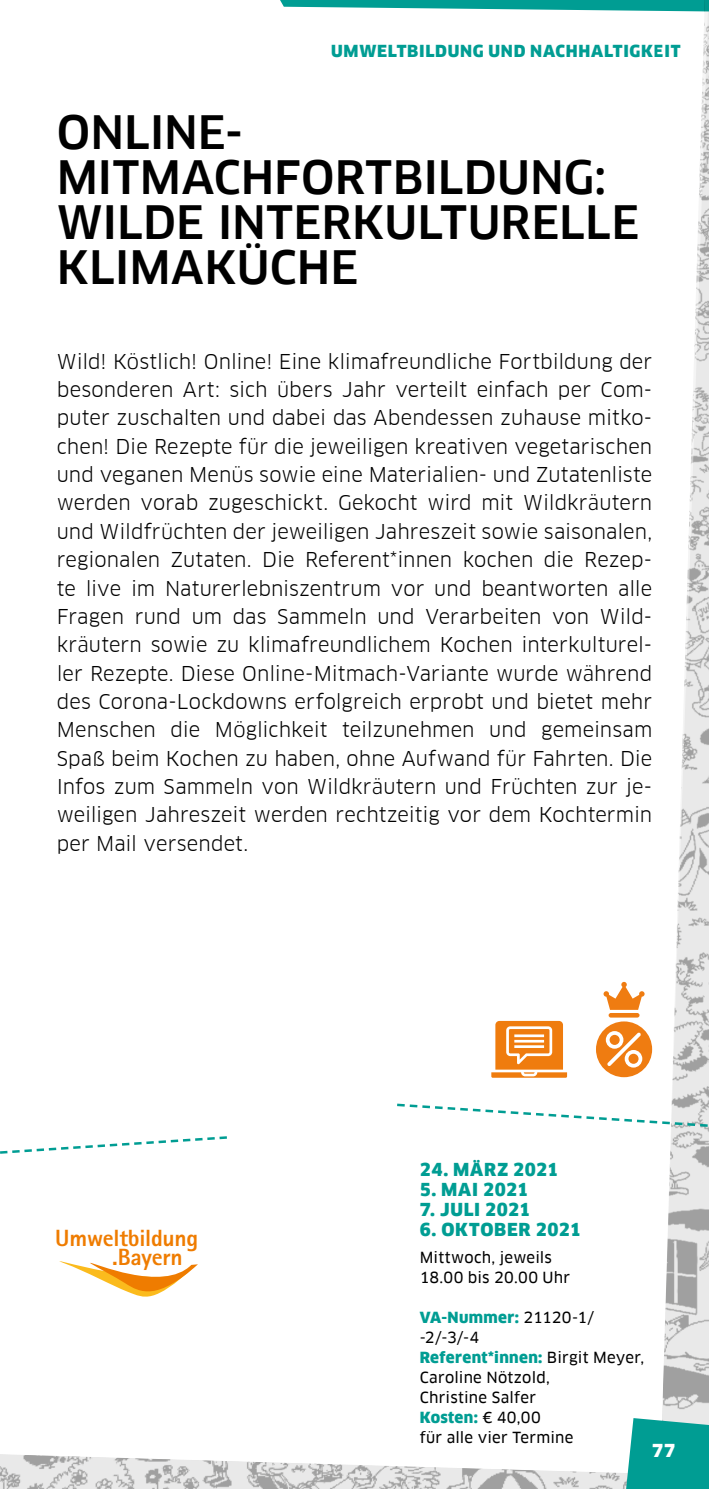
<style>
.page{position:relative;width:709px;height:1489px;background:#fff}
.page>*{position:absolute;margin:0;border:0;box-sizing:border-box;transform-origin:0 0}
.t1{font:500 45px/45px "Clan Offc";color:#000}
.t2{font:800 23.5px/19px "AT Rotis Sans Serif";letter-spacing:-.01em;color:#ef7c00}
.t3{font:20px/28.2px "Clan Offc";letter-spacing:.005em;color:#000;text-align:justify}
.t4{font:900 17.5px "Clan Offc";letter-spacing:.035em;color:#009d93}
.t5{font:900 17.5px "Clan Offc";color:#fff}
.t6{font:900 16.25px "Clan Offc";letter-spacing:.04em;color:#009d93}
.t7{font:15px/20px "Clan Offc News";letter-spacing:.015em;color:#000}
.t8{font:900 15px "Clan Offc";letter-spacing:.02em;color:#009d93}
.s1{font-family:"Clan Offc News";font-weight:400;color:#000}
</style>
<div class="page">
<svg style="left:280px;top:0;width:379px;height:11px"></svg>
<svg style="left:659px;top:0;width:50px;height:1417px"></svg>
<svg style="left:397px;top:1102px;width:312px;height:33px"></svg>
<svg style="left:59px;top:1261px;width:139px;height:36px"></svg>
<svg style="left:0;top:1136px;width:227px;height:18px"></svg>
<div style="left:596px;top:1021px;width:56px;height:56px;background:#ef7c11;border-radius:50%"></div>
<svg style="left:606px;top:1031px;width:36px;height:36px"></svg>
<div style="left:608px;top:1012px;width:31px;height:5px;background:#ef7c11;border-radius:2px"></div>
<svg style="left:603px;top:981px;width:41px;height:28px"></svg>
<svg style="left:491px;top:1020px;width:76px;height:57px"></svg>
<svg style="left:0;top:1417px;width:709px;height:71px"></svg>
<p class="t6" style="left:331px;top:42px;width:351px">UMWELTBILDUNG UND NACHHALTIGKEIT</p>
<h1 class="t1" style="left:57px;top:110px;width:584px">ONLINE-<br>MITMACHFORTBILDUNG:<br>WILDE INTERKULTURELLE<br>KLIMAKÜCHE</h1>
<p class="t3" style="left:57px;top:347px;width:597px">Wild! Köstlich! Online! Eine klimafreundliche Fortbildung der besonderen Art: sich übers Jahr verteilt einfach per Com&shy;puter zuschalten und dabei das Abendessen zuhause mitko&shy;chen! Die Rezepte für die jeweiligen kreativen vegetarischen und veganen Menüs sowie eine Materialien- und Zutatenliste werden vorab zugeschickt. Gekocht wird mit Wildkräutern und Wildfrüchten der jeweiligen Jahreszeit sowie saisonalen, regionalen Zutaten. Die Referent*innen kochen die Rezep&shy;te live im Naturerlebniszentrum vor und beantworten alle Fragen rund um das Sammeln und Verarbeiten von Wild&shy;kräutern sowie zu klimafreundlichem Kochen interkulturel&shy;ler Rezepte. Diese Online-Mitmach-Variante wurde während des Corona-Lockdowns erfolgreich erprobt und bietet mehr Menschen die Möglichkeit teilzunehmen und gemeinsam Spaß beim Kochen zu haben, ohne Aufwand für Fahrten. Die Infos zum Sammeln von Wildkräutern und Früchten zur je&shy;weiligen Jahreszeit werden rechtzeitig vor dem Kochtermin per Mail versendet.</p>
<p class="t2" style="left:112px;top:1227px;width:88px;text-indent:-57px">Umweltbildung .Bayern</p>
<p class="t4" style="left:420px;top:1159px;width:140px">24. MÄRZ 2021</p>
<p class="t4" style="left:420px;top:1179px;width:110px">5. MAI 2021</p>
<p class="t4" style="left:420px;top:1199px;width:112px">7. JULI 2021</p>
<p class="t4" style="left:420px;top:1219px;width:163px">6. OKTOBER 2021</p>
<p class="t7" style="left:420px;top:1247px;width:152px">Mittwoch, jeweils<br>18.00 bis 20.00 Uhr</p>
<p class="t8" style="left:420px;top:1309px;width:176px">VA-Nummer: <span class="s1">21120-1/</span></p>
<p class="t7" style="left:420px;top:1327px;width:61px">-2/-3/-4</p>
<p class="t8" style="left:420px;top:1349px;width:226px">Referent*innen: <span class="s1">Birgit Meyer,</span></p>
<p class="t7" style="left:420px;top:1367px;width:132px">Caroline Nötzold,<br>Christine Salfer</p>
<p class="t8" style="left:420px;top:1409px;width:123px">Kosten: <span class="s1">€ 40,00</span></p>
<p class="t7" style="left:420px;top:1427px;width:155px">für alle vier Termine</p>
<p class="t5" style="left:652px;top:1440px;width:24px">77</p>
</div>
